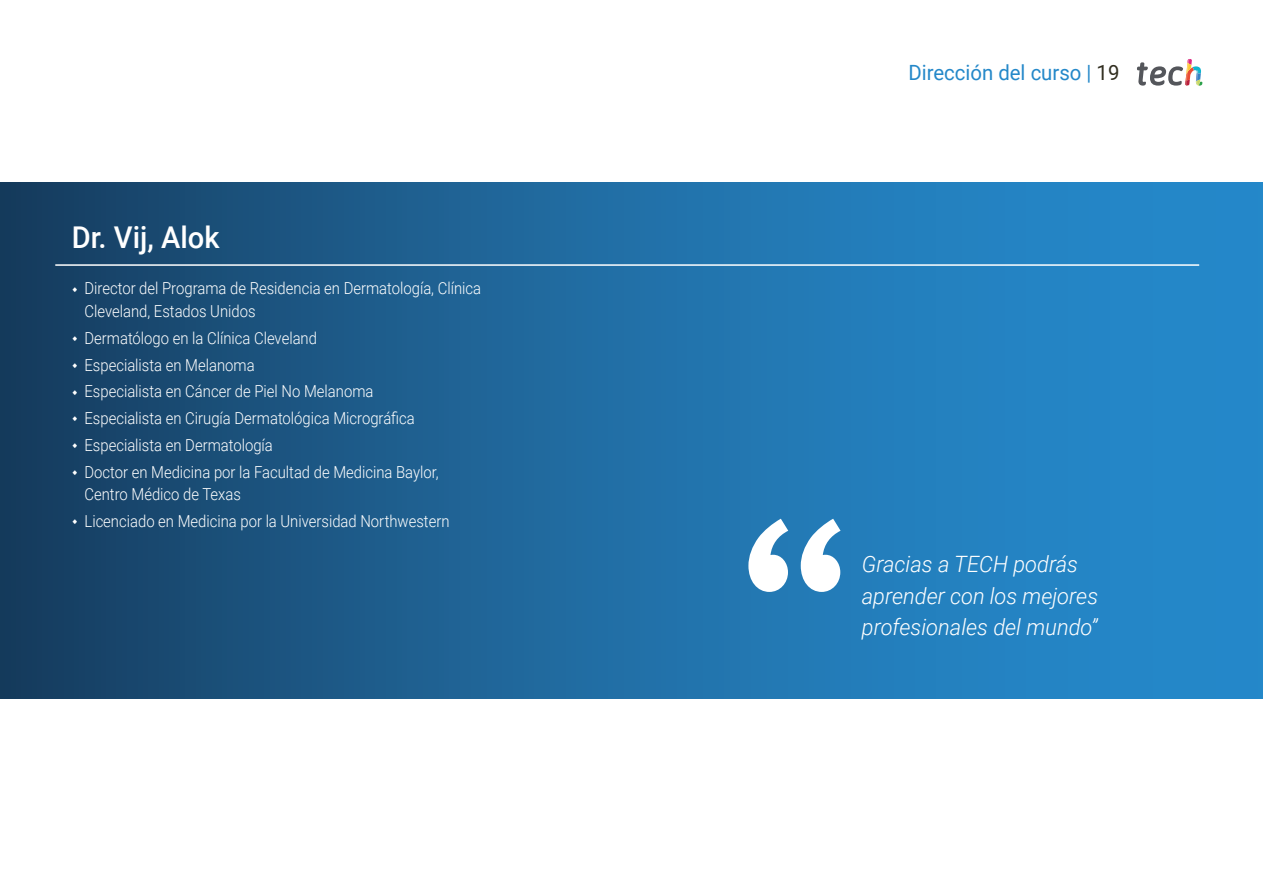
<style>
.page{position:relative;width:1263px;height:893px;background:#fff}
.page>*{position:absolute;margin:0;border:0;box-sizing:border-box;transform-origin:0 0}
.t1{font:500 30px "Roboto";color:#fff}
.t2{font:italic 300 22.5px/31.5px "Roboto";color:#fff}
.t3{font:21px "Roboto";color:#2488c9}
.t4{font:300 16.5px/26.7px "Roboto";color:#fff;scale:.9 1}
.s1{color:#312e20}
</style>
<div class="page">
<div style="left:0;top:182px;width:1263px;height:516px;background:linear-gradient(to right,#184267,#2793d9)"></div>
<svg style="left:748px;top:519px;width:92px;height:73px"></svg>
<hr style="left:55px;top:264px;width:1144px;height:2px;background:#fff">
<svg style="left:1137px;top:59px;width:65px;height:27px"></svg>
<svg style="left:73px;top:287px;width:4px;height:5px"></svg>
<svg style="left:73px;top:336px;width:4px;height:5px"></svg>
<svg style="left:73px;top:363px;width:4px;height:5px"></svg>
<svg style="left:73px;top:390px;width:4px;height:5px"></svg>
<svg style="left:73px;top:416px;width:4px;height:5px"></svg>
<svg style="left:73px;top:443px;width:4px;height:5px"></svg>
<svg style="left:73px;top:470px;width:4px;height:5px"></svg>
<svg style="left:73px;top:519px;width:4px;height:5px"></svg>
<h1 class="t1" style="left:72px;top:216px;width:149px">Dr. Vij, Alok</h1>
<p class="t4" style="left:85px;top:277px;width:442px;line-height:22.5px">Director del Programa de Residencia en Dermatología, Clínica<br>Cleveland, Estados Unidos</p>
<p class="t4" style="left:85px;top:324px;width:395px">Dermatólogo en la Clínica Cleveland<br>Especialista en Melanoma<br>Especialista en Cáncer de Piel No Melanoma Especialista en Cirugía Dermatológica Micrográfica Especialista en Dermatología<br>Doctor en Medicina por la Facultad de Medicina Baylor,</p>
<p class="t4" style="left:85px;top:480px;width:407px">Centro Médico de Texas<br>Licenciado en Medicina por la Universidad Northwestern</p>
<p class="t3" style="left:908px;top:57px;width:213px">Dirección del curso | <span class="s1">19</span></p>
<h2 class="t2" style="left:862px;top:548px;width:238px">Gracias a TECH podrás aprender con los mejores profesionales del mundo”</h2>
</div>
